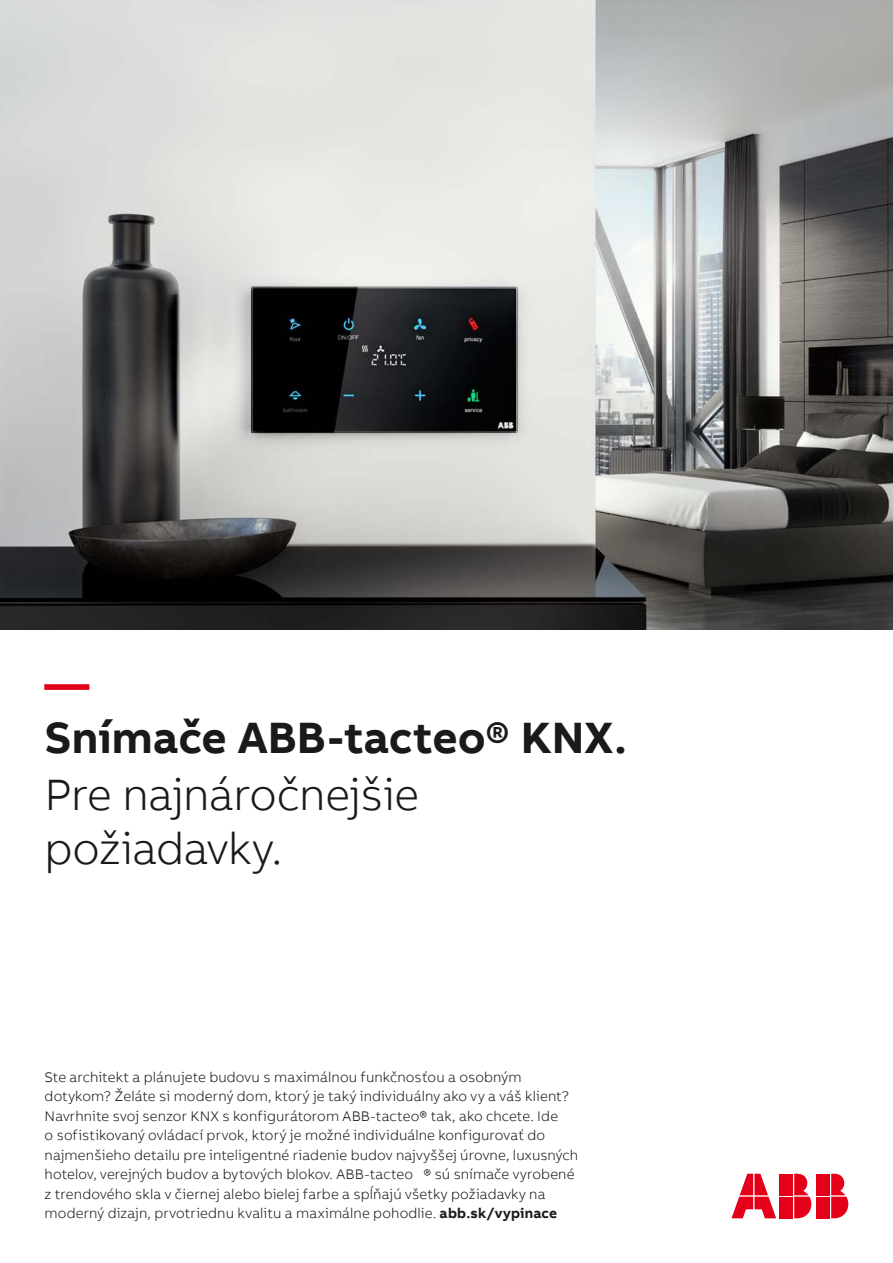
<style>
.page{position:relative;width:893px;height:1263px;background:#fff}
.page>*{position:absolute;margin:0;border:0;box-sizing:border-box;transform-origin:0 0}
.t1{font:300 45px/54px "AB Bvoice";letter-spacing:-.01em;color:#1a1a18}
.t2{font:700 45px "AB Bvoice";color:#1a1a18}
.t3{font:700 45px "AB Bvoice";color:#e30018}
.t4{font:300 14.25px/19.5px "AB Bvoice";letter-spacing:.005em;color:#1a1a18}
.s1{font-weight:700}
</style>
<div class="page">
<div style="left:817px;top:1174px;width:13px;height:21px;background:#e30018"></div>
<div style="left:817px;top:1197px;width:13px;height:21px;background:#e30018"></div>
<svg style="left:831px;top:1174px;width:17px;height:44px"></svg>
<svg style="left:731px;top:1174px;width:45px;height:44px"></svg>
<div style="left:780px;top:1174px;width:13px;height:21px;background:#e30018"></div>
<div style="left:780px;top:1197px;width:13px;height:21px;background:#e30018"></div>
<svg style="left:794px;top:1174px;width:17px;height:44px"></svg>
<img style="left:0;top:0;width:893px;height:630px">
<h1 class="t3" style="left:45px;top:655px;width:46px">—</h1>
<h1 class="t2" style="left:45px;top:709px;width:584px">Snímače ABB-tacteo® KNX.</h1>
<h1 class="t1" style="left:45px;top:767px;width:376px">Pre najnáročnejšie požiadavky.</h1>
<p class="t4" style="left:45px;top:1067px;width:535px">Ste architekt a plánujete budovu s maximálnou funkčnosťou a osobným dotykom? Želáte si moderný dom, ktorý je taký individuálny ako vy a váš klient?<br>Navrhnite svoj senzor KNX s konfigurátorom ABB-tacteo® tak, ako chcete. Ide<br>o sofistikovaný ovládací prvok, ktorý je možné individuálne konfigurovať do najmenšieho detailu pre inteligentné riadenie budov najvyššej úrovne, luxusných hotelov, verejných budov a bytových blokov. ABB-tacteo ® sú snímače vyrobené z trendového skla v čiernej alebo bielej farbe a spĺňajú všetky požiadavky na moderný dizajn, prvotriednu kvalitu a maximálne pohodlie. <span class="s1">abb.sk/vypinace</span></p>
</div>
